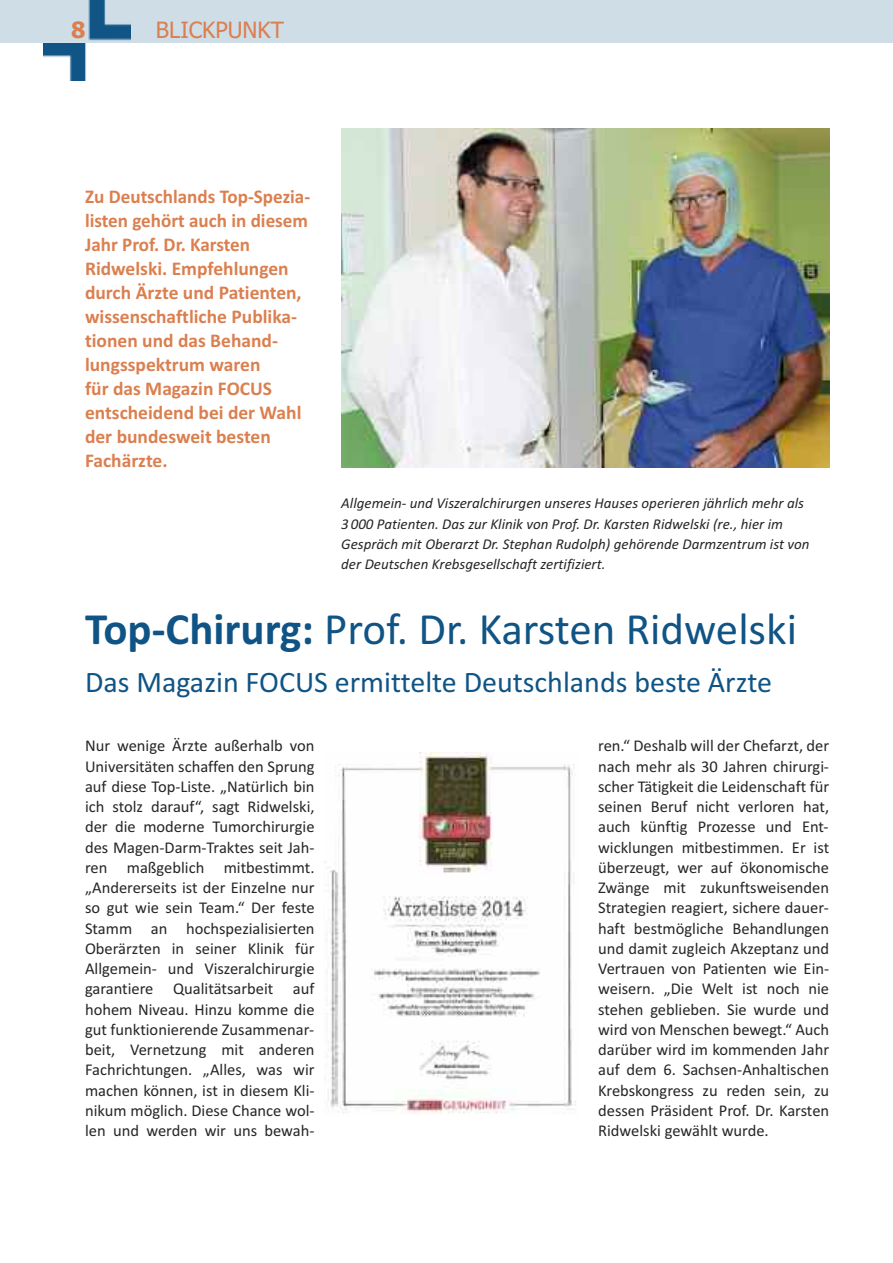
<style>
.page{position:relative;width:893px;height:1263px;background:#fff}
.page>*{position:absolute;margin:0;border:0;box-sizing:border-box;transform-origin:0 0}
.t1{font:45px "Calibri";color:#0f5485}
.t2{font:30px "Calibri";color:#0f5485}
.t3{font:22.5px "Tahoma";color:#db7f4f}
.t4{font:700 22.5px "Tahoma";color:#db7f4f}
.t5{font:700 19.5px/24px "Calibri";color:#db7f4f}
.t6{font:16.5px/20.2px "Calibri";color:#272627;text-align:justify}
.t7{font:italic 15px/20.2px "Calibri";color:#272627}
.s1{font-weight:700}
</style>
<div class="page">
<img style="left:341px;top:129px;width:488px;height:339px">
<div style="left:0;top:0;width:893px;height:43px;background:#cfdde7"></div>
<img style="left:43px;top:0;width:88px;height:81px">
<img style="left:324px;top:753px;width:252px;height:360px">
<h3 class="t4" style="left:71px;top:17px;width:16px">8</h3>
<h3 class="t3" style="left:156px;top:17px;width:130px">BLICKPUNKT</h3>
<p class="t5" style="left:85px;top:185px;width:227px">Zu Deutschlands Top-Spezia&shy;listen gehört auch in diesem<br>Jahr Prof. Dr. Karsten<br>Ridwelski. Empfehlungen durch Ärzte und Patienten, wissenschaftliche Publika&shy;tionen und das Behand&shy;lungsspektrum waren<br>für das Magazin FOCUS entscheidend bei der Wahl der bundesweit besten<br>Fachärzte.</p>
<p class="t7" style="left:341px;top:493px;width:470px">Allgemein- und Viszeralchirurgen unseres Hauses operieren jährlich mehr als 3000 Patienten. Das zur Klinik von Prof. Dr. Karsten Ridwelski (re., hier im Gespräch mit Oberarzt Dr. Stephan Rudolph) gehörende Darmzentrum ist von der Deutschen Krebsgesellschaft zertifiziert.</p>
<h1 class="t1" style="left:85px;top:602px;width:713px"><span class="s1">Top-Chirurg:</span> Prof. Dr. Karsten Ridwelski</h1>
<h2 class="t2" style="left:85px;top:664px;width:689px">Das Magazin FOCUS ermittelte Deutschlands beste Ärzte</h2>
<p class="t6" style="left:85px;top:735px;width:231px">Nur wenige Ärzte außerhalb von Universitäten schaffen den Sprung auf diese Top-Liste. „Natürlich bin ich stolz darauf“, sagt Ridwelski, der die moderne Tumorchirurgie des Magen-Darm-Traktes seit Jah&shy;ren maßgeblich mitbestimmt. „Andererseits ist der Einzelne nur so gut wie sein Team.“ Der feste Stamm an hochspezialisierten Oberärzten in seiner Klinik für Allgemein- und Viszeralchirurgie garantiere Qualitätsarbeit auf hohem Niveau. Hinzu komme die gut funktionierende Zusammenar&shy;beit, Vernetzung mit anderen Fachrichtungen. „Alles, was wir machen können, ist in diesem Kli&shy;nikum möglich. Diese Chance wol&shy;len und werden wir uns bewah-</p>
<p class="t6" style="left:598px;top:735px;width:233px">ren.“ Deshalb will der Chefarzt, der nach mehr als 30 Jahren chirurgi&shy;scher Tätigkeit die Leidenschaft für seinen Beruf nicht verloren hat, auch künftig Prozesse und Ent&shy;wicklungen mitbestimmen. Er ist überzeugt, wer auf ökonomische Zwänge mit zukunftsweisenden Strategien reagiert, sichere dauer&shy;haft bestmögliche Behandlungen und damit zugleich Akzeptanz und Vertrauen von Patienten wie Ein&shy;weisern. „Die Welt ist noch nie stehen geblieben. Sie wurde und wird von Menschen bewegt.“ Auch darüber wird im kommenden Jahr auf dem 6. Sachsen-Anhaltischen Krebskongress zu reden sein, zu dessen Präsident Prof. Dr. Karsten Ridwelski gewählt wurde.</p>
</div>
